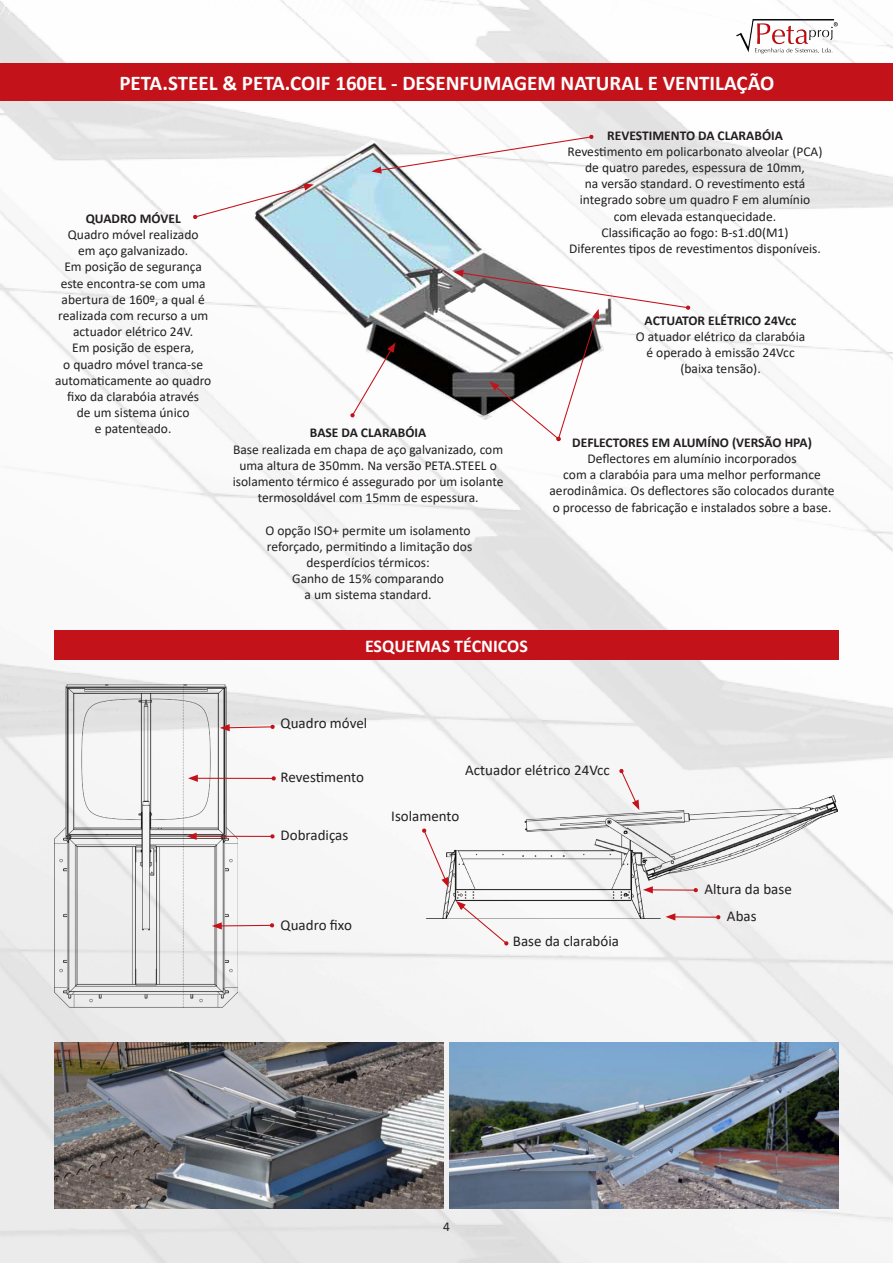
<style>
.page{position:relative;width:893px;height:1263px;background:#fff}
.page>*{position:absolute;margin:0;border:0;box-sizing:border-box;transform-origin:0 0}
.t1{font:700 21px "Calibri";color:#fff}
.t2{font:700 18px "Calibri";color:#fff}
.t3{font:15px "Calibri";color:#231f20}
.t4{font:13.5px/16.2px "Calibri";color:#231f20;text-align:center}
.t5{font:700 13.5px "Calibri";color:#231f20}
</style>
<div class="page">
<img style="left:0;top:0;width:893px;height:1263px">
<div style="left:0;top:64px;width:893px;height:37px;background:#c4121a"></div>
<img style="left:736px;top:17px;width:103px;height:37px">
<img style="left:252px;top:140px;width:362px;height:283px">
<svg style="left:371px;top:135px;width:223px;height:39px"></svg>
<svg style="left:193px;top:184px;width:121px;height:35px"></svg>
<svg style="left:350px;top:342px;width:45px;height:75px"></svg>
<svg style="left:453px;top:270px;width:237px;height:171px"></svg>
<div style="left:54px;top:630px;width:785px;height:30px;background:#c4121a"></div>
<img style="left:54px;top:685px;width:184px;height:323px">
<svg style="left:220px;top:724px;width:55px;height:7px"></svg>
<hr style="left:195px;top:778px;width:79px;height:1px;background:#c4121a">
<svg style="left:271px;top:776px;width:5px;height:5px"></svg>
<svg style="left:188px;top:775px;width:10px;height:7px"></svg>
<hr style="left:194px;top:836px;width:78px;height:1px;background:#c4121a">
<svg style="left:270px;top:834px;width:5px;height:5px"></svg>
<svg style="left:187px;top:833px;width:10px;height:7px"></svg>
<svg style="left:212px;top:922px;width:62px;height:7px"></svg>
<img style="left:426px;top:795px;width:412px;height:124px">
<svg style="left:619px;top:769px;width:20px;height:41px"></svg>
<hr style="left:650px;top:889px;width:46px;height:2px;background:#c4121a">
<svg style="left:693px;top:888px;width:5px;height:4px"></svg>
<svg style="left:643px;top:886px;width:10px;height:7px"></svg>
<hr style="left:673px;top:916px;width:45px;height:2px;background:#c4121a">
<svg style="left:716px;top:915px;width:5px;height:5px"></svg>
<svg style="left:665px;top:913px;width:10px;height:7px"></svg>
<svg style="left:422px;top:828px;width:27px;height:59px"></svg>
<svg style="left:456px;top:901px;width:53px;height:45px"></svg>
<img style="left:54px;top:1043px;width:389px;height:166px">
<img style="left:450px;top:1043px;width:389px;height:166px">
<h1 class="t1" style="left:119px;top:68px;width:656px">PETA.STEEL &amp; PETA.COIF 160EL - DESENFUMAGEM NATURAL E VENTILAÇÃO</h1>
<p class="t5" style="left:86px;top:209px;width:97px">QUADRO MÓVEL</p>
<p class="t4" style="left:68px;top:226px;width:132px">Quadro móvel realizado</p>
<p class="t4" style="left:78px;top:242px;width:112px">em aço galvanizado.</p>
<p class="t4" style="left:58px;top:258px;width:152px">Em posição de segurança este encontra-se com uma abertura de 160º, a qual é realizada com recurso a um actuador elétrico 24V.</p>
<p class="t4" style="left:72px;top:339px;width:124px">Em posição de espera,</p>
<p class="t4" style="left:55px;top:356px;width:158px">o quadro móvel tranca-se automaticamente ao quadro fixo da clarabóia através</p>
<p class="t4" style="left:77px;top:404px;width:114px">de um sistema único</p>
<p class="t4" style="left:95px;top:420px;width:78px">e patenteado.</p>
<p class="t5" style="left:607px;top:126px;width:177px">REVESTIMENTO DA CLARABÓIA</p>
<p class="t4" style="left:568px;top:143px;width:256px">Revestimento em policarbonato alveolar (PCA)</p>
<p class="t4" style="left:585px;top:159px;width:221px">de quatro paredes, espessura de 10mm,</p>
<p class="t4" style="left:585px;top:175px;width:222px">na versão standard. O revestimento está</p>
<p class="t4" style="left:580px;top:191px;width:232px">integrado sobre um quadro F em alumínio</p>
<p class="t4" style="left:614px;top:208px;width:164px">com elevada estanquecidade.</p>
<p class="t4" style="left:601px;top:224px;width:189px">Classificação ao fogo: B-s1.d0(M1)</p>
<p class="t4" style="left:569px;top:240px;width:253px">Diferentes tipos de revestimentos disponíveis.</p>
<p class="t5" style="left:310px;top:423px;width:118px">BASE DA CLARABÓIA</p>
<p class="t4" style="left:233px;top:441px;width:272px">Base realizada em chapa de aço galvanizado, com uma altura de 350mm. Na versão PETA.STEEL o isolamento térmico é assegurado por um isolante termosoldável com 15mm de espessura.</p>
<p class="t4" style="left:265px;top:522px;width:207px">O opção ISO+ permite um isolamento</p>
<p class="t4" style="left:267px;top:538px;width:207px">reforçado, permitindo a limitação dos</p>
<p class="t4" style="left:306px;top:554px;width:125px">desperdícios térmicos:</p>
<p class="t4" style="left:292px;top:570px;width:153px">Ganho de 15% comparando</p>
<p class="t4" style="left:305px;top:586px;width:128px">a um sistema standard.</p>
<p class="t2" style="left:365px;top:633px;width:164px">ESQUEMAS TÉCNICOS</p>
<p class="t5" style="left:645px;top:311px;width:153px">ACTUATOR ELÉTRICO 24Vcc</p>
<p class="t4" style="left:636px;top:328px;width:171px">O atuador elétrico da clarabóia</p>
<p class="t4" style="left:646px;top:344px;width:150px">é operado à emissão 24Vcc (baixa tensão).</p>
<p class="t5" style="left:572px;top:433px;width:241px">DEFLECTORES EM ALUMÍNO (VERSÃO HPA)</p>
<p class="t4" style="left:587px;top:450px;width:211px">Deflectores em alumínio incorporados</p>
<p class="t4" style="left:549px;top:466px;width:287px">com a clarabóia para uma melhor performance aerodinâmica. Os deflectores são colocados durante o processo de fabricação e instalados sobre a base.</p>
<p class="t3" style="left:281px;top:713px;width:88px">Quadro móvel</p>
<p class="t3" style="left:281px;top:766px;width:85px">Revestimento</p>
<p class="t3" style="left:281px;top:825px;width:69px">Dobradiças</p>
<p class="t3" style="left:465px;top:759px;width:146px">Actuador elétrico 24Vcc</p>
<p class="t3" style="left:391px;top:806px;width:70px">Isolamento</p>
<p class="t3" style="left:281px;top:914px;width:73px">Quadro fixo</p>
<p class="t3" style="left:513px;top:930px;width:107px">Base da clarabóia</p>
<p class="t3" style="left:704px;top:879px;width:89px">Altura da base</p>
<p class="t3" style="left:727px;top:906px;width:31px">Abas</p>
<p class="t4" style="left:443px;top:1218px;width:8px">4</p>
</div>
